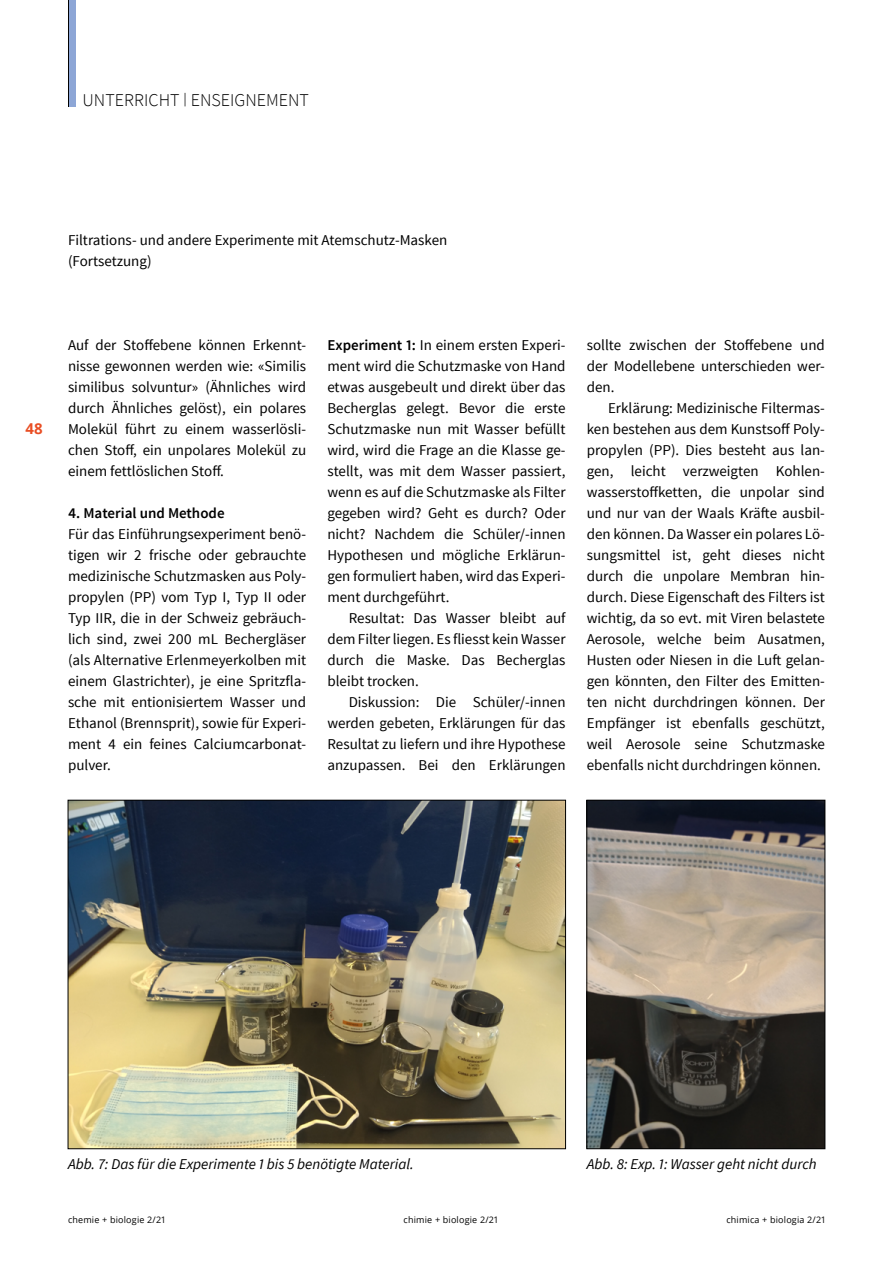
<style>
.page{position:relative;width:893px;height:1263px;background:#fff}
.page>*{position:absolute;margin:0;border:0;box-sizing:border-box;transform-origin:0 0}
.t1{font:300 18px "Source Sans Pro";color:#000}
.t2{font:15px/21px "Source Sans Pro";color:#000;text-align:justify}
.t3{font:italic 15px "Source Sans Pro";color:#000}
.t4{font:600 15px "Source Sans Pro";color:#000}
.t5{font:700 15px "Open Sans";color:#e94e24}
.t6{font:9px "Open Sans";letter-spacing:.02em;color:#000}
.s1{font-weight:600}
</style>
<div class="page">
<hr style="left:68px;top:0;width:1px;height:106px;background:#000">
<div style="left:69px;top:0;width:7px;height:106px;background:#8da6d6"></div>
<img style="left:70px;top:802px;width:494px;height:345px">
<img style="left:589px;top:802px;width:234px;height:345px">
<div style="left:587px;top:800px;width:238px;height:349px;border:1px solid #000"></div>
<p class="t1" style="left:83px;top:89px;width:228px">UNTERRICHT <sup>|</sup> ENSEIGNEMENT</p>
<p class="t2" style="left:68px;top:230px;width:381px">Filtrations- und andere Experimente mit Atemschutz-Masken (Fortsetzung)</p>
<p class="t5" style="left:26px;top:418px;width:19px">48</p>
<p class="t2" style="left:68px;top:335px;width:240px">Auf der Stoffebene können Erkennt&shy;nisse gewonnen werden wie: «Similis similibus solvuntur» (Ähnliches wird durch Ähnliches gelöst), ein polares Molekül führt zu einem wasserlösli&shy;chen Stoff, ein unpolares Molekül zu einem fettlöslichen Stoff.</p>
<p class="t4" style="left:68px;top:504px;width:158px">4. Material und Methode</p>
<p class="t2" style="left:68px;top:524px;width:240px">Für das Einführungsexperiment benö&shy;tigen wir 2 frische oder gebrauchte medizinische Schutzmasken aus Poly&shy;propylen (PP) vom Typ I, Typ II oder Typ IIR, die in der Schweiz gebräuch&shy;lich sind, zwei 200 mL Bechergläser (als Alternative Erlenmeyerkolben mit einem Glastrichter), je eine Spritzfla&shy;sche mit entionisiertem Wasser und Ethanol (Brennsprit), sowie für Experi&shy;ment 4 ein feines Calciumcarbonat&shy;pulver.</p>
<p class="t2" style="left:327px;top:335px;width:240px"><span class="s1">Experiment 1:</span> In einem ersten Experi&shy;ment wird die Schutzmaske von Hand etwas ausgebeult und direkt über das Becherglas gelegt. Bevor die erste Schutzmaske nun mit Wasser befüllt wird, wird die Frage an die Klasse ge&shy;stellt, was mit dem Wasser passiert, wenn es auf die Schutzmaske als Filter gegeben wird? Geht es durch? Oder nicht? Nachdem die Schüler/-innen Hypothesen und mögliche Erklärun&shy;gen formuliert haben, wird das Experi&shy;ment durchgeführt.</p>
<p class="t2" style="left:327px;top:608px;width:240px;text-indent:21px">Resultat: Das Wasser bleibt auf dem Filter liegen. Es fliesst kein Wasser durch die Maske. Das Becherglas bleibt trocken.</p>
<p class="t2" style="left:327px;top:692px;width:240px;text-indent:21px">Diskussion: Die Schüler/-innen werden gebeten, Erklärungen für das Resultat zu liefern und ihre Hypothese anzupassen. Bei den Erklärungen</p>
<p class="t2" style="left:587px;top:335px;width:240px">sollte zwischen der Stoffebene und der Modellebene unterschieden wer&shy;den.</p>
<p class="t2" style="left:587px;top:398px;width:240px;text-indent:21px">Erklärung: Medizinische Filtermas&shy;ken bestehen aus dem Kunstsoff Poly&shy;propylen (PP). Dies besteht aus lan&shy;gen, leicht verzweigten Kohlen&shy;wasserstoffketten, die unpolar sind und nur van der Waals Kräfte ausbil&shy;den können. Da Wasser ein polares Lö&shy;sungsmittel ist, geht dieses nicht durch die unpolare Membran hin&shy;durch. Diese Eigenschaft des Filters ist wichtig, da so evt. mit Viren belastete Aerosole, welche beim Ausatmen, Husten oder Niesen in die Luft gelan&shy;gen könnten, den Filter des Emitten&shy;ten nicht durchdringen können. Der Empfänger ist ebenfalls geschützt, weil Aerosole seine Schutzmaske ebenfalls nicht durchdringen können.</p>
<p class="t3" style="left:68px;top:1155px;width:347px">Abb. 7: Das für die Experimente 1 bis 5 benötigte Material.</p>
<p class="t3" style="left:587px;top:1155px;width:231px">Abb. 8: Exp. 1: Wasser geht nicht durch</p>
<p class="t6" style="left:68px;top:1214px;width:98px">chemie + biologie 2/21</p>
<p class="t6" style="left:404px;top:1214px;width:96px">chimie + biologie 2/21</p>
<p class="t6" style="left:726px;top:1214px;width:100px">chimica + biologia 2/21</p>
</div>
